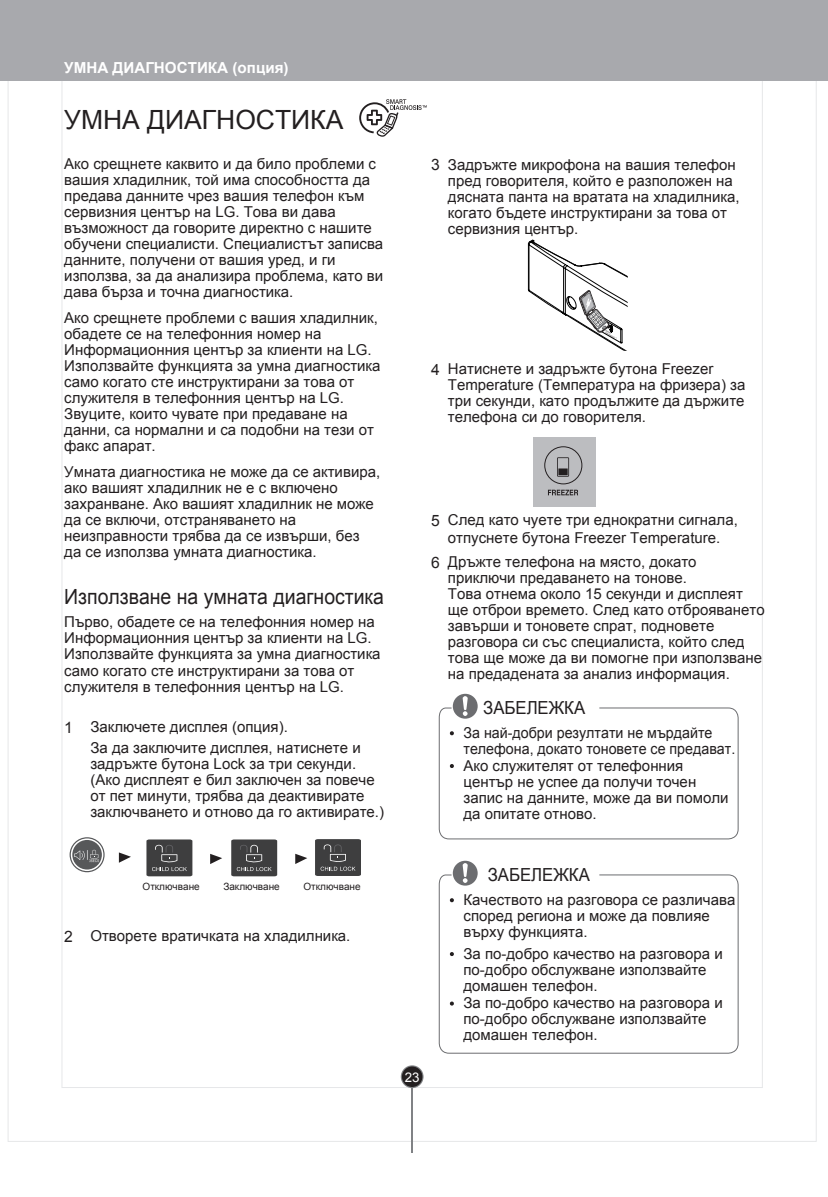
<style>
.page{position:relative;width:828px;height:1197px;background:#fff}
.page>*{position:absolute;margin:0;border:0;box-sizing:border-box;transform-origin:0 0}
.t1{font:26.4px "Arial";color:#231f20}
.t2{font:20.8px "Arial";color:#231f20;scale:.93 1}
.t3{font:18px "Arial";color:#231f20;scale:.93 1}
.t4{font:700 15.2px "Arial";color:#fff}
.t5{font:15px/16px "Arial";color:#231f20}
.t6{font:15px/16.2px "Arial";color:#231f20;scale:.95 1}
.t7{font:13.4px "Arial";color:#fff}
.t8{font:10px "Arial";color:#231f20}
.s1{font-size:15.6px}
</style>
<div class="page">
<hr style="left:411px;top:1069px;width:2px;height:82px;background:#808285">
<svg style="left:401px;top:1065px;width:22px;height:22px"></svg>
<div style="left:402px;top:1066px;width:20px;height:20px;background:#231f20;border-radius:50%"></div>
<div style="left:0;top:0;width:828px;height:81px;background:#a8a9ad"></div>
<svg style="left:453px;top:693px;width:25px;height:14px"></svg>
<svg style="left:438px;top:707px;width:301px;height:132px"></svg>
<svg style="left:453px;top:860px;width:25px;height:13px"></svg>
<svg style="left:438px;top:873px;width:301px;height:181px"></svg>
<svg style="left:359px;top:99px;width:68px;height:38px"></svg>
<svg style="left:528px;top:240px;width:99px;height:111px"></svg>
<svg style="left:315px;top:839px;width:46px;height:36px;background:#49494a"></svg>
<svg style="left:231px;top:839px;width:46px;height:37px;background:#4c4c4d"></svg>
<svg style="left:146px;top:839px;width:46px;height:37px;background:#4d4d4e"></svg>
<svg style="left:119px;top:852px;width:12px;height:10px"></svg>
<svg style="left:210px;top:853px;width:12px;height:11px"></svg>
<svg style="left:295px;top:853px;width:12px;height:11px"></svg>
<svg style="left:70px;top:837px;width:35px;height:35px"></svg>
<div style="left:71px;top:838px;width:32px;height:32px;border:2px solid #fff;border-radius:50%"></div>
<svg style="left:74px;top:849px;width:25px;height:13px"></svg>
<div style="left:533px;top:437px;width:62px;height:70px;background:#bcbdc0"></div>
<svg style="left:557px;top:457px;width:12px;height:19px"></svg>
<div style="left:558px;top:468px;width:9px;height:7px;background:#231f20"></div>
<div style="left:544px;top:446px;width:38px;height:38px;border:1px solid #231f20;border-radius:50%"></div>
<svg style="left:548px;top:489px;width:30px;height:6px"></svg>
<p class="t4" style="left:64px;top:58px;width:226px">УМНА ДИАГНОСТИКА (опция)</p>
<h1 class="t1" style="left:64px;top:102px;width:280px">УМНА ДИАГНОСТИКА</h1>
<p class="t5" style="left:64px;top:155px;width:320px">Ако срещнете каквито и да било проблеми с вашия хладилник, той има способността да предава данните чрез вашия телефон към сервизния център на LG. Това ви дава възможност да говорите директно с нашите обучени специалисти. Специалистът записва данните, получени от вашия уред, и ги използва, за да анализира проблема, като ви дава бърза и точна диагностика.</p>
<p class="t5" style="left:64px;top:310px;width:318px">Ако срещнете проблеми с вашия хладилник, обадете се на телефонния номер на Информационния център за клиенти на LG.<br>Използвайте функцията за умна диагностика само когато сте инструктирани за това от служителя в телефонния център на LG.<br>Звуците, които чувате при предаване на данни, са нормални и са подобни на тези от факс апарат.</p>
<p class="t5" style="left:64px;top:464px;width:317px">Умната диагностика не може да се активира, ако вашият хладилник не е с включено захранване. Ако вашият хладилник не може да се включи, отстраняването на неизправности трябва да се извърши, без да се използва умната диагностика.</p>
<h2 class="t2" style="left:64px;top:583px;width:345px">Използване на умната диагностика</h2>
<p class="t5" style="left:64px;top:614px;width:318px">Първо, обадете се на телефонния номер на Информационния център за клиенти на LG.<br>Използвайте функцията за умна диагностика само когато сте инструктирани за това от служителя в телефонния център на LG.</p>
<p class="t5" style="left:90px;top:716px;width:272px;line-height:20.8px;text-indent:-26px"><span class="s1">1</span> Заключете дисплея (опция).<br>За да заключите дисплея, натиснете и</p>
<p class="t5" style="left:90px;top:755px;width:295px">задръжте бутона Lock за три секунди. (Ако дисплеят е бил заключен за повече от пет минути, трябва да деактивирате заключването и отново да го активирате.)</p>
<p class="t8" style="left:143px;top:879px;width:59px">Отключване</p>
<p class="t8" style="left:223px;top:879px;width:58px">Заключване</p>
<p class="t8" style="left:303px;top:879px;width:59px">Отключване</p>
<p class="t5" style="left:64px;top:927px;width:288px"><span class="s1">2</span> Отворете вратичката на хладилника.</p>
<p class="t5" style="left:448px;top:156px;width:293px;text-indent:-17px"><span class="s1">3</span> Задръжте микрофона на вашия телефон пред говорителя, който е разположен на дясната панта на вратата на хладилника, когато бъдете инструктирани за това от сервизния център.</p>
<p class="t5" style="left:448px;top:361px;width:299px;text-indent:-17px"><span class="s1">4</span> Натиснете и задръжте бутона Freezer Temperature (Температура на фризера) за три секунди, като продължите да държите телефона си до говорителя.</p>
<p class="t5" style="left:431px;top:511px;width:308px;line-height:18px;text-align:center"><span class="s1">5</span> След като чуете три еднократни сигнала, отпуснете бутона Freezer Temperature.</p>
<p class="t5" style="left:448px;top:554px;width:318px;text-indent:-17px"><span class="s1">6</span> Дръжте телефона на място, докато приключи предаването на тонове.<br>Това отнема около 15 секунди и дисплеят ще отброи времето. След като отброяването завърши и тоновете спрат, подновете разговора си със специалиста, който след това ще може да ви помогне при използване на предадената за анализ информация.</p>
<p class="t3" style="left:483px;top:695px;width:111px">ЗАБЕЛЕЖКА</p>
<p class="t6" style="left:463px;top:724px;width:288px">За най-добри резултати не мърдайте телефона, докато тоновете се предават.<br>Ако служителят от телефонния център не успее да получи точен запис на данните, може да ви помоли да опитате отново.</p>
<p class="t7" style="left:405px;top:1068px;width:16px">23</p>
<p class="t3" style="left:488px;top:862px;width:111px">ЗАБЕЛЕЖКА</p>
<p class="t5" style="left:463px;top:891px;width:273px">Качеството на разговора се различава според региона и може да повлияе върху функцията.</p>
<p class="t5" style="left:463px;top:945px;width:261px">За по-добро качество на разговора и по-добро обслужване използвайте домашен телефон.</p>
<p class="t5" style="left:463px;top:995px;width:261px">За по-добро качество на разговора и по-добро обслужване използвайте домашен телефон.</p>
</div>
